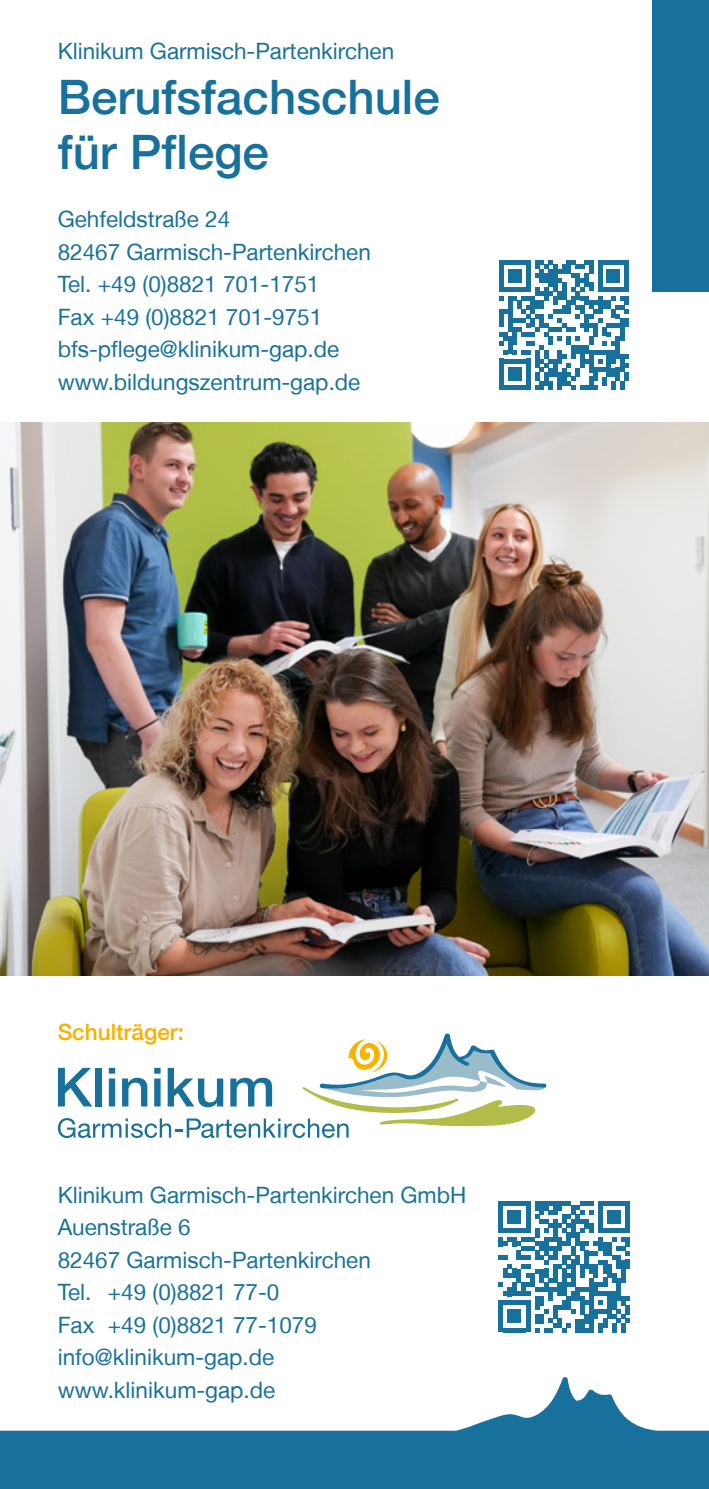
<style>
.page{position:relative;width:709px;height:1489px;background:#fff}
.page>*{position:absolute;margin:0;border:0;box-sizing:border-box;transform-origin:0 0}
.t1{font:500 47.5px/55px "Helvetica Neue LT";color:#17719c}
.t2{font:22.5px/32.5px "Helvetica Neue LT";color:#17719c}
.t3{font:500 22.5px "Helvetica Neue LT";color:#f8b000}
</style>
<div class="page">
<hr style="left:708px;top:975px;width:1px;height:513px;background:#17719c">
<svg style="left:0;top:1376px;width:709px;height:112px;fill:#17719c"></svg>
<div style="left:652px;top:0;width:57px;height:292px;background:#17719c"></div>
<svg style="left:58px;top:1033px;width:488px;height:104px"></svg>
<svg style="left:498px;top:1201px;width:132px;height:131px"></svg>
<svg style="left:708px;top:975px;width:1px;height:86px"></svg>
<img style="left:0;top:422px;width:709px;height:553px">
<svg style="left:499px;top:260px;width:130px;height:130px"></svg>
<div style="left:624px;top:372px;width:5px;height:9px;background:#17719c"></div>
<p class="t2" style="left:58px;top:34px;width:338px">Klinikum Garmisch-Partenkirchen</p>
<h1 class="t1" style="left:58px;top:69px;width:383px">Berufsfachschule für Pflege</h1>
<p class="t2" style="left:58px;top:203px;width:315px">Gehfeldstraße 24<br>82467 Garmisch-Partenkirchen<br>Tel. +49 (0)8821 701-1751<br>Fax +49 (0)8821 701-9751 bfs-pflege@klinikum-gap.de www.bildungszentrum-gap.de</p>
<p class="t3" style="left:58px;top:1018px;width:128px">Schulträger:</p>
<p class="t2" style="left:58px;top:1178px;width:410px">Klinikum Garmisch-Partenkirchen GmbH<br>Auenstraße 6<br>82467 Garmisch-Partenkirchen<br>Tel. +49 (0)8821 77-0<br>Fax +49 (0)8821 77-1079 info@klinikum-gap.de www.klinikum-gap.de</p>
</div>
